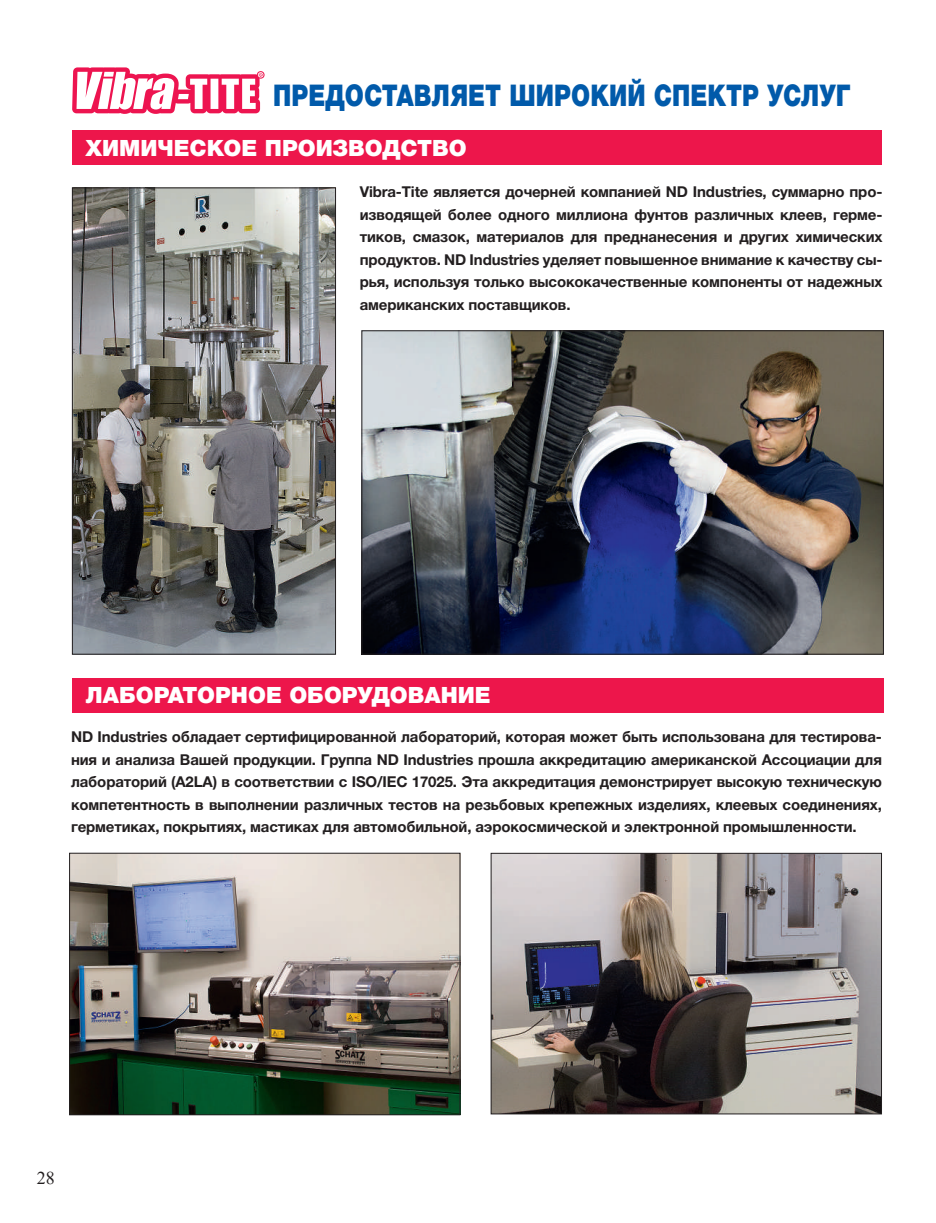
<style>
.page{position:relative;width:936px;height:1223px;background:#fff}
.page>*{position:absolute;margin:0;border:0;box-sizing:border-box;transform-origin:0 0}
.t1{font:900 30px "Helvetica Neue Cyr";letter-spacing:.005em;color:#015aaa;scale:.8 1}
.t2{font:900 22.5px "Helvetica Neue Cyr";color:#fff}
.t3{font:18px "Times New Roman";color:#231f20}
.t4{font:700 15px/22.5px "Helvetica Neue Cyr";letter-spacing:-.01em;color:#231f20;text-align:justify}
</style>
<div class="page">
<hr style="left:935px;top:0;width:1px;height:1222px;background:#ed164b">
<img style="left:363px;top:332px;width:518px;height:320px">
<img style="left:74px;top:190px;width:259px;height:462px">
<div style="left:72px;top:188px;width:263px;height:466px;border:1px solid #231f20"></div>
<img style="left:71px;top:854px;width:387px;height:258px">
<div style="left:69px;top:852px;width:391px;height:262px;border:1px solid #231f20"></div>
<img style="left:492px;top:854px;width:387px;height:257px">
<div style="left:490px;top:852px;width:391px;height:261px;border:1px solid #231f20"></div>
<svg style="left:72px;top:67px;width:192px;height:47px"></svg>
<div style="left:72px;top:130px;width:808px;height:35px;background:#ed164b"></div>
<div style="left:72px;top:678px;width:811px;height:34px;background:#ed164b"></div>
<h1 class="t1" style="left:273px;top:79px;width:722px">ПРЕДОСТАВЛЯЕТ ШИРОКИЙ СПЕКТР УСЛУГ</h1>
<h2 class="t2" style="left:85px;top:135px;width:383px">ХИМИЧЕСКОЕ ПРОИЗВОДСТВО</h2>
<p class="t4" style="left:359px;top:181px;width:524px">Vibra-Tite является дочерней компанией ND Industries, суммарно про&shy;изводящей более одного миллиона фунтов различных клеев, герме&shy;тиков, смазок, материалов для преднанесения и других химических продуктов. ND Industries уделяет повышенное внимание к качеству сы&shy;рья, используя только высококачественные компоненты от надежных американских поставщиков.</p>
<h2 class="t2" style="left:85px;top:682px;width:406px">ЛАБОРАТОРНОЕ ОБОРУДОВАНИЕ</h2>
<p class="t4" style="left:71px;top:725px;width:812px">ND Industries обладает сертифицированной лабораторий, которая может быть использована для тестирова&shy;ния и анализа Вашей продукции. Группа ND Industries прошла аккредитацию американской Ассоциации для лабораторий (A2LA) в соответствии с ISO/IEC 17025. Эта аккредитация демонстрирует высокую техническую компетентность в выполнении различных тестов на резьбовых крепежных изделиях, клеевых соединениях, герметиках, покрытиях, мастиках для автомобильной, аэрокосмической и электронной промышленности.</p>
<p class="t3" style="left:37px;top:1164px;width:19px">28</p>
</div>
